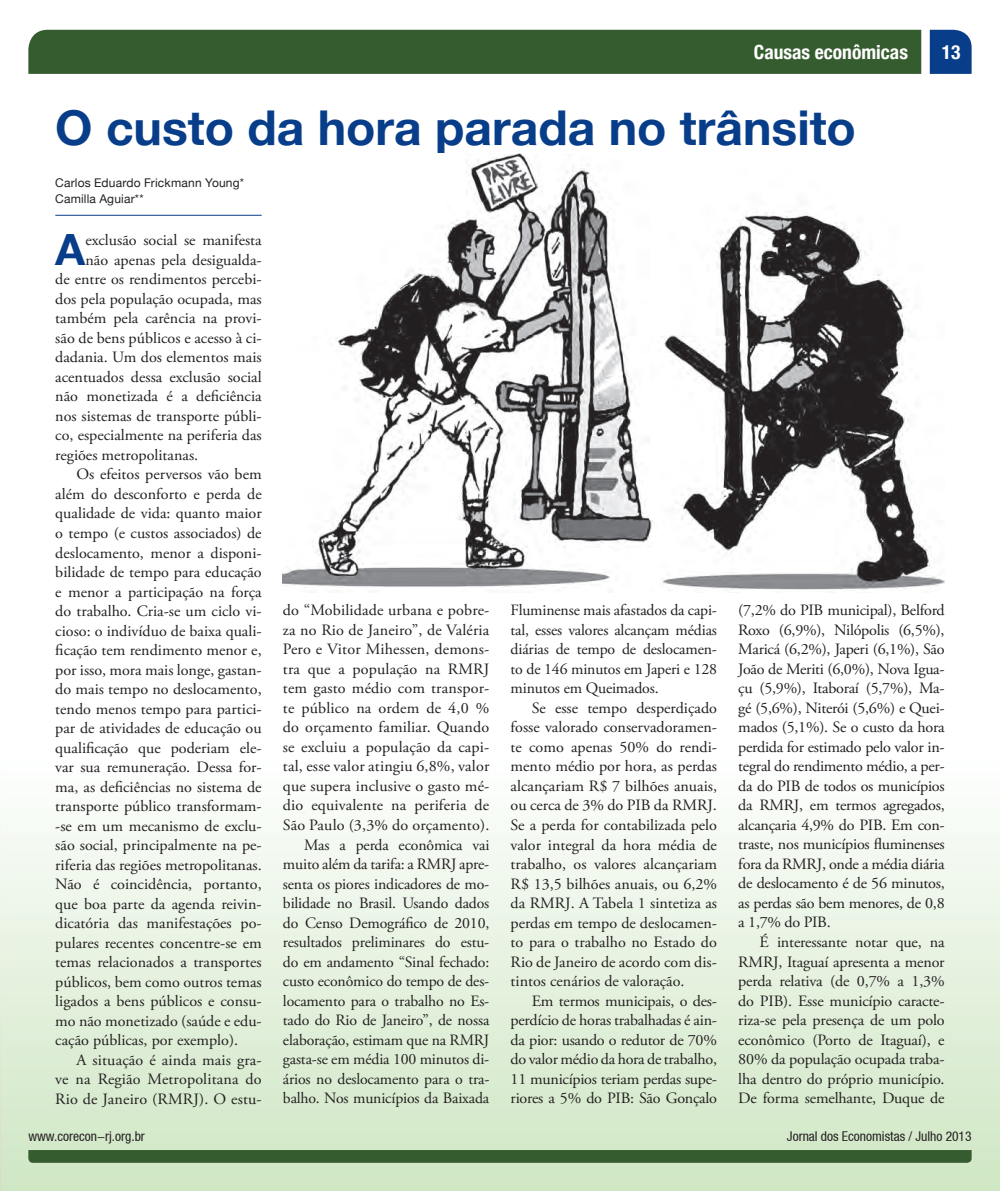
<style>
.page{position:relative;width:1000px;height:1191px;background:#fff}
.page>*{position:absolute;margin:0;border:0;box-sizing:border-box;transform-origin:0 0}
.t1{font:700 48px "Helvetica Neue";color:#083e89}
.t2{font:700 43.05px "Helvetica Neue";color:#083e89}
.t3{font:700 condensed 19.5px "Helvetica Neue";color:#fff}
.t4{font:15.75px/19.5px "Adobe Garamond Pro";color:#231f20;text-align:justify}
.t5{font:condensed 13.5px "Helvetica Neue LT";color:#231f20}
.t6{font:12px/16.5px "Helvetica Neue";letter-spacing:.015em;color:#231f20}
</style>
<div class="page">
<div style="left:0;top:757px;width:999px;height:434px;background:linear-gradient(to bottom,#fefefe,#cfe6c3)"></div>
<svg style="left:0;top:757px;width:1px;height:434px"></svg>
<div style="left:28px;top:30px;width:893px;height:44px;background:#355c2e"></div>
<svg style="left:929px;top:30px;width:42px;height:44px;background:#14478e"></svg>
<div style="left:28px;top:1150px;width:943px;height:12px;background:#355c2e"></div>
<hr style="left:55px;top:215px;width:206px;height:1px;background:#083e89">
<img style="left:283px;top:153px;width:661px;height:438px">
<p class="t3" style="left:753px;top:41px;width:156px">Causas econômicas</p>
<p class="t3" style="left:941px;top:41px;width:20px">13</p>
<h1 class="t1" style="left:55px;top:98px;width:802px">O custo da hora parada no trânsito</h1>
<p class="t6" style="left:55px;top:174px;width:190px">Carlos Eduardo Frickmann Young*<br>Camilla Aguiar**</p>
<h2 class="t2" style="left:55px;top:223px;width:32px">A</h2>
<p class="t4" style="left:85px;top:231px;width:178px">exclusão social se manifesta</p>
<p class="t4" style="left:85px;top:251px;width:178px">não apenas pela desigualda-</p>
<p class="t4" style="left:55px;top:270px;width:208px">de entre os rendimentos percebi-</p>
<p class="t4" style="left:55px;top:290px;width:208px">dos pela população ocupada, mas</p>
<p class="t4" style="left:55px;top:309px;width:208px">também pela carência na provi-</p>
<p class="t4" style="left:55px;top:329px;width:208px">são de bens públicos e acesso à ci-</p>
<p class="t4" style="left:55px;top:348px;width:208px">dadania. Um dos elementos mais</p>
<p class="t4" style="left:55px;top:368px;width:208px">acentuados dessa exclusão social</p>
<p class="t4" style="left:55px;top:387px;width:208px">não monetizada é a deficiência</p>
<p class="t4" style="left:55px;top:407px;width:208px">nos sistemas de transporte públi-</p>
<p class="t4" style="left:55px;top:426px;width:208px">co, especialmente na periferia das</p>
<p class="t4" style="left:55px;top:446px;width:144px">regiões metropolitanas.</p>
<p class="t4" style="left:77px;top:465px;width:186px">Os efeitos perversos vão bem</p>
<p class="t4" style="left:55px;top:485px;width:208px">além do desconforto e perda de</p>
<p class="t4" style="left:55px;top:504px;width:208px">qualidade de vida: quanto maior</p>
<p class="t4" style="left:55px;top:524px;width:208px">o tempo (e custos associados) de</p>
<p class="t4" style="left:55px;top:543px;width:208px">deslocamento, menor a disponi-</p>
<p class="t4" style="left:55px;top:563px;width:208px">bilidade de tempo para educação</p>
<p class="t4" style="left:55px;top:582px;width:208px">e menor a participação na força</p>
<p class="t4" style="left:55px;top:602px;width:208px">do trabalho. Cria-se um ciclo vi-</p>
<p class="t4" style="left:55px;top:621px;width:208px">cioso: o indivíduo de baixa quali-</p>
<p class="t4" style="left:55px;top:641px;width:208px">ficação tem rendimento menor e,</p>
<p class="t4" style="left:55px;top:660px;width:208px">por isso, mora mais longe, gastan-</p>
<p class="t4" style="left:55px;top:680px;width:208px">do mais tempo no deslocamento,</p>
<p class="t4" style="left:55px;top:699px;width:208px">tendo menos tempo para partici-</p>
<p class="t4" style="left:55px;top:719px;width:208px">par de atividades de educação ou</p>
<p class="t4" style="left:55px;top:738px;width:208px">qualificação que poderiam ele-</p>
<p class="t4" style="left:55px;top:758px;width:208px">var sua remuneração. Dessa for-</p>
<p class="t4" style="left:55px;top:777px;width:208px">ma, as deficiências no sistema de</p>
<p class="t4" style="left:55px;top:797px;width:208px">transporte público transformam-</p>
<p class="t4" style="left:55px;top:816px;width:208px">-se em um mecanismo de exclu-</p>
<p class="t4" style="left:55px;top:836px;width:208px">são social, principalmente na pe-</p>
<p class="t4" style="left:55px;top:855px;width:208px">riferia das regiões metropolitanas.</p>
<p class="t4" style="left:55px;top:875px;width:208px">Não é coincidência, portanto,</p>
<p class="t4" style="left:55px;top:894px;width:208px">que boa parte da agenda reivin-</p>
<p class="t4" style="left:55px;top:914px;width:208px">dicatória das manifestações po-</p>
<p class="t4" style="left:55px;top:933px;width:208px">pulares recentes concentre-se em</p>
<p class="t4" style="left:55px;top:953px;width:208px">temas relacionados a transportes</p>
<p class="t4" style="left:55px;top:972px;width:208px">públicos, bem como outros temas</p>
<p class="t4" style="left:55px;top:992px;width:208px">ligados a bens públicos e consu-</p>
<p class="t4" style="left:55px;top:1011px;width:208px">mo não monetizado (saúde e edu-</p>
<p class="t4" style="left:55px;top:1031px;width:184px">cação públicas, por exemplo).</p>
<p class="t4" style="left:77px;top:1050px;width:186px">A situação é ainda mais gra-</p>
<p class="t4" style="left:55px;top:1070px;width:208px">ve na Região Metropolitana do</p>
<p class="t4" style="left:55px;top:1089px;width:208px">Rio de Janeiro (RMRJ). O estu-</p>
<p class="t4" style="left:283px;top:601px;width:208px;text-align:right">do “Mobilidade urbana e pobre&shy;za no Rio de Janeiro”, de Valéria<br>Pero e Vitor Mihessen, demons&shy;tra que a população na RMRJ tem gasto médio com transpor&shy;te público na ordem de 4,0 % do orçamento familiar. Quando se excluiu a população da capi&shy;tal, esse valor atingiu 6,8%, valor que supera inclusive o gasto mé&shy;dio equivalente na periferia de<br>São Paulo (3,3% do orçamento).<br>Mas a perda econômica vai muito além da tarifa: a RMRJ apre&shy;senta os piores indicadores de mo&shy;bilidade no Brasil. Usando dados do Censo Demográfico de 2010, resultados preliminares do estu&shy;do em andamento “Sinal fechado: custo econômico do tempo de des&shy;locamento para o trabalho no Es&shy;tado do Rio de Janeiro”, de nossa elaboração, estimam que na RMRJ gasta-se em média 100 minutos di&shy;ários no deslocamento para o tra&shy;balho. Nos municípios da Baixada</p>
<p class="t4" style="left:510px;top:601px;width:208px">Fluminense mais afastados da capi&shy;tal, esses valores alcançam médias diárias de tempo de deslocamen&shy;to de 146 minutos em Japeri e 128 minutos em Queimados.</p>
<p class="t4" style="left:510px;top:699px;width:208px;text-indent:21px">Se esse tempo desperdiçado fosse valorado conservadoramen&shy;te como apenas 50% do rendi&shy;mento médio por hora, as perdas alcançariam R$ 7 bilhões anuais, ou cerca de 3% do PIB da RMRJ.<br>Se a perda for contabilizada pelo valor integral da hora média de trabalho, os valores alcançariam R$ 13,5 bilhões anuais, ou 6,2% da RMRJ. A Tabela 1 sintetiza as perdas em tempo de deslocamen&shy;to para o trabalho no Estado do Rio de Janeiro de acordo com dis&shy;tintos cenários de valoração.</p>
<p class="t4" style="left:510px;top:991px;width:208px;text-indent:21px">Em termos municipais, o des&shy;perdício de horas trabalhadas é ain&shy;da pior: usando o redutor de 70% do valor médio da hora de trabalho, 11 municípios teriam perdas supe&shy;riores a 5% do PIB: São Gonçalo</p>
<p class="t4" style="left:738px;top:601px;width:208px">(7,2% do PIB municipal), Belford Roxo (6,9%), Nilópolis (6,5%), Maricá (6,2%), Japeri (6,1%), São João de Meriti (6,0%), Nova Igua&shy;çu (5,9%), Itaboraí (5,7%), Ma&shy;gé (5,6%), Niterói (5,6%) e Quei&shy;mados (5,1%). Se o custo da hora perdida for estimado pelo valor in&shy;tegral do rendimento médio, a per&shy;da do PIB de todos os municípios da RMRJ, em termos agregados, alcançaria 4,9% do PIB. Em con&shy;traste, nos municípios fluminenses fora da RMRJ, onde a média diária de deslocamento é de 56 minutos, as perdas são bem menores, de 0,8 a 1,7% do PIB.</p>
<p class="t4" style="left:738px;top:932px;width:208px;text-indent:21px">É interessante notar que, na RMRJ, Itaguaí apresenta a menor perda relativa (de 0,7% a 1,3% do PIB). Esse município caracte&shy;riza-se pela presença de um polo econômico (Porto de Itaguaí), e 80% da população ocupada traba&shy;lha dentro do próprio município.<br>De forma semelhante, Duque de</p>
<p class="t5" style="left:28px;top:1128px;width:118px">www.corecon-rj.org.br</p>
<p class="t5" style="left:786px;top:1128px;width:186px">Jornal dos Economistas / Julho 2013</p>
</div>
